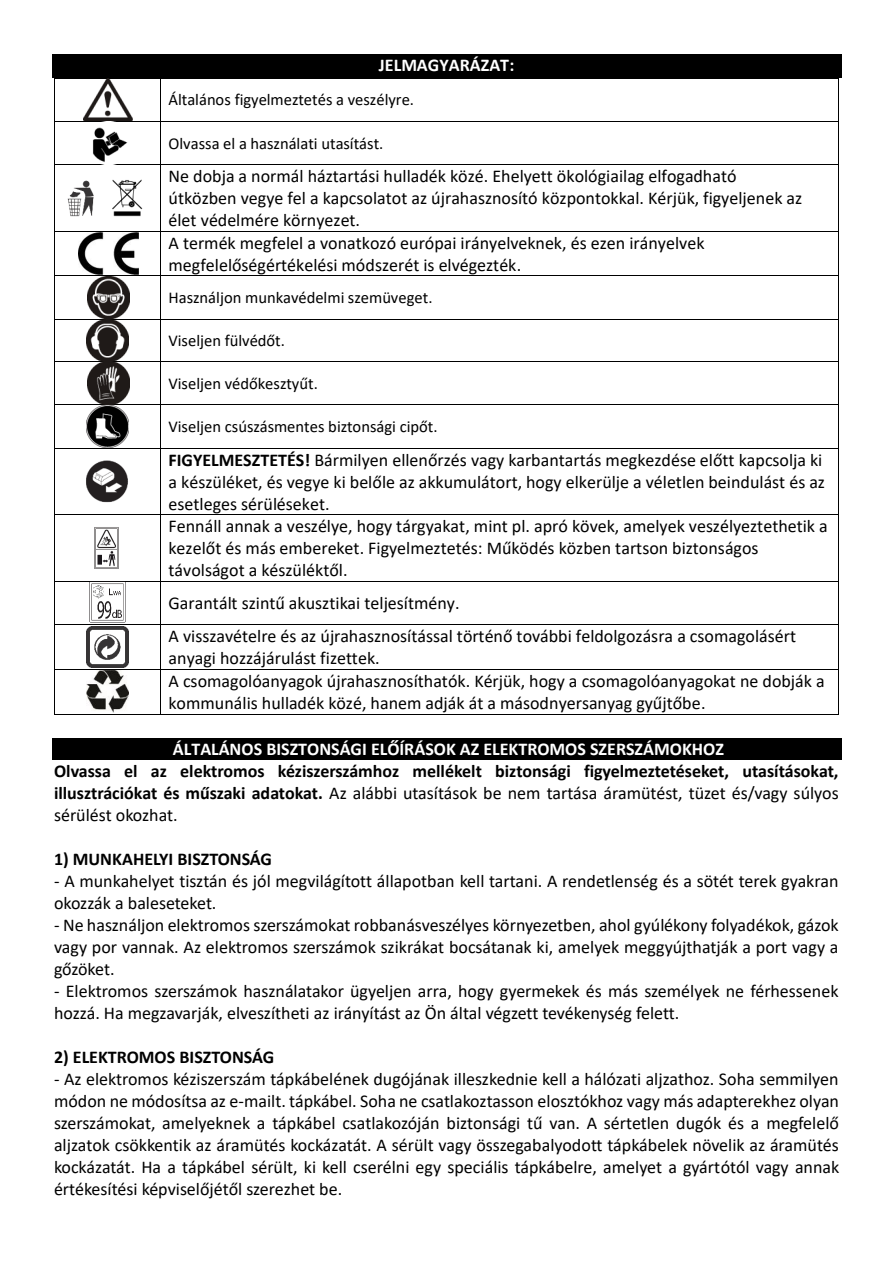
<style>
.page{position:relative;width:893px;height:1263px;background:#fff}
.page>*{position:absolute;margin:0;border:0;box-sizing:border-box;transform-origin:0 0}
.t1{font:18px/21.9px "Calibri";color:#000}
.t2{font:700 18px/21.9px "Calibri";color:#000;text-align:justify}
.t3{font:700 18px "Calibri";color:#fff}
.t4{font:16.5px "Calibri";color:#000}
.s1{font-weight:700}
.s2{font-weight:400}
</style>
<div class="page">
<div style="left:52px;top:54px;width:789px;height:24px;background:#000"></div>
<hr style="left:55px;top:78px;width:105px;height:1px;background:#000">
<hr style="left:161px;top:78px;width:677px;height:1px;background:#000">
<hr style="left:54px;top:78px;width:1px;height:43px;background:#000">
<hr style="left:160px;top:78px;width:1px;height:43px;background:#000">
<hr style="left:838px;top:78px;width:1px;height:43px;background:#000">
<hr style="left:55px;top:121px;width:105px;height:1px;background:#000">
<hr style="left:161px;top:121px;width:677px;height:1px;background:#000">
<hr style="left:54px;top:122px;width:1px;height:42px;background:#000">
<hr style="left:160px;top:122px;width:1px;height:42px;background:#000">
<hr style="left:838px;top:122px;width:1px;height:42px;background:#000">
<hr style="left:55px;top:164px;width:105px;height:1px;background:#000">
<hr style="left:161px;top:164px;width:677px;height:1px;background:#000">
<hr style="left:54px;top:165px;width:1px;height:66px;background:#000">
<hr style="left:160px;top:165px;width:1px;height:66px;background:#000">
<hr style="left:838px;top:165px;width:1px;height:66px;background:#000">
<hr style="left:55px;top:231px;width:105px;height:1px;background:#000">
<hr style="left:161px;top:231px;width:677px;height:1px;background:#000">
<hr style="left:54px;top:232px;width:1px;height:43px;background:#000">
<hr style="left:160px;top:232px;width:1px;height:43px;background:#000">
<hr style="left:838px;top:232px;width:1px;height:43px;background:#000">
<hr style="left:55px;top:275px;width:105px;height:1px;background:#000">
<hr style="left:161px;top:275px;width:677px;height:1px;background:#000">
<hr style="left:54px;top:276px;width:1px;height:43px;background:#000">
<hr style="left:160px;top:276px;width:1px;height:43px;background:#000">
<hr style="left:838px;top:276px;width:1px;height:43px;background:#000">
<hr style="left:55px;top:319px;width:105px;height:1px;background:#000">
<hr style="left:161px;top:319px;width:677px;height:1px;background:#000">
<hr style="left:54px;top:319px;width:1px;height:42px;background:#000">
<hr style="left:160px;top:319px;width:1px;height:42px;background:#000">
<hr style="left:838px;top:319px;width:1px;height:42px;background:#000">
<hr style="left:55px;top:361px;width:105px;height:1px;background:#000">
<hr style="left:161px;top:361px;width:677px;height:1px;background:#000">
<hr style="left:54px;top:362px;width:1px;height:43px;background:#000">
<hr style="left:160px;top:362px;width:1px;height:43px;background:#000">
<hr style="left:838px;top:362px;width:1px;height:43px;background:#000">
<hr style="left:55px;top:405px;width:105px;height:1px;background:#000">
<hr style="left:161px;top:405px;width:677px;height:1px;background:#000">
<hr style="left:54px;top:405px;width:1px;height:43px;background:#000">
<hr style="left:160px;top:405px;width:1px;height:43px;background:#000">
<hr style="left:838px;top:405px;width:1px;height:43px;background:#000">
<hr style="left:55px;top:448px;width:105px;height:1px;background:#000">
<hr style="left:161px;top:448px;width:677px;height:1px;background:#000">
<hr style="left:54px;top:448px;width:1px;height:66px;background:#000">
<hr style="left:160px;top:448px;width:1px;height:66px;background:#000">
<hr style="left:838px;top:448px;width:1px;height:66px;background:#000">
<hr style="left:55px;top:514px;width:105px;height:1px;background:#000">
<hr style="left:161px;top:514px;width:677px;height:1px;background:#000">
<hr style="left:54px;top:515px;width:1px;height:66px;background:#000">
<hr style="left:160px;top:515px;width:1px;height:66px;background:#000">
<hr style="left:838px;top:515px;width:1px;height:66px;background:#000">
<hr style="left:55px;top:581px;width:105px;height:1px;background:#000">
<hr style="left:161px;top:581px;width:677px;height:1px;background:#000">
<hr style="left:54px;top:582px;width:1px;height:42px;background:#000">
<hr style="left:160px;top:582px;width:1px;height:42px;background:#000">
<hr style="left:838px;top:582px;width:1px;height:42px;background:#000">
<hr style="left:55px;top:624px;width:105px;height:1px;background:#000">
<hr style="left:161px;top:624px;width:677px;height:1px;background:#000">
<hr style="left:54px;top:625px;width:1px;height:44px;background:#000">
<hr style="left:160px;top:625px;width:1px;height:44px;background:#000">
<hr style="left:838px;top:625px;width:1px;height:44px;background:#000">
<hr style="left:55px;top:669px;width:105px;height:1px;background:#000">
<hr style="left:161px;top:669px;width:677px;height:1px;background:#000">
<hr style="left:54px;top:670px;width:1px;height:44px;background:#000">
<hr style="left:55px;top:714px;width:105px;height:1px;background:#000">
<hr style="left:160px;top:670px;width:1px;height:44px;background:#000">
<hr style="left:161px;top:714px;width:677px;height:1px;background:#000">
<hr style="left:838px;top:670px;width:1px;height:44px;background:#000">
<div style="left:52px;top:738px;width:789px;height:22px;background:#000"></div>
<img style="left:84px;top:78px;width:48px;height:43px">
<img style="left:93px;top:127px;width:35px;height:35px">
<img style="left:67px;top:180px;width:27px;height:37px">
<img style="left:112px;top:179px;width:31px;height:38px">
<img style="left:78px;top:232px;width:61px;height:43px">
<img style="left:87px;top:276px;width:43px;height:43px">
<img style="left:86px;top:320px;width:42px;height:41px">
<img style="left:87px;top:362px;width:43px;height:42px">
<img style="left:86px;top:405px;width:42px;height:43px">
<img style="left:86px;top:460px;width:42px;height:42px">
<img style="left:94px;top:527px;width:25px;height:42px">
<img style="left:89px;top:582px;width:37px;height:41px">
<img style="left:86px;top:626px;width:42px;height:42px">
<img style="left:86px;top:671px;width:42px;height:41px">
<p class="t3" style="left:379px;top:58px;width:137px">JELMAGYARÁZAT:</p>
<p class="t4" style="left:169px;top:93px;width:247px">Általános figyelmeztetés a veszélyre.</p>
<p class="t4" style="left:169px;top:136px;width:216px">Olvassa el a használati utasítást.</p>
<p class="t1" style="left:169px;top:166px;width:635px">Ne dobja a normál háztartási hulladék közé. Ehelyett ökológiailag elfogadható útközben vegye fel a kapcsolatot az újrahasznosító központokkal. Kérjük, figyeljenek az élet védelmére környezet.<br>A termék megfelel a vonatkozó európai irányelveknek, és ezen irányelvek megfelelőségértékelési módszerét is elvégezték.</p>
<p class="t4" style="left:169px;top:291px;width:265px">Használjon munkavédelmi szemüveget.</p>
<p class="t4" style="left:169px;top:334px;width:118px">Viseljen fülvédőt.</p>
<p class="t4" style="left:169px;top:376px;width:151px">Viseljen védőkesztyűt.</p>
<p class="t4" style="left:169px;top:420px;width:271px">Viseljen csúszásmentes biztonsági cipőt.</p>
<p class="t1" style="left:169px;top:450px;width:661px"><span class="s1">FIGYELMESZTETÉS!</span> Bármilyen ellenőrzés vagy karbantartás megkezdése előtt kapcsolja ki a készüléket, és vegye ki belőle az akkumulátort, hogy elkerülje a véletlen beindulást és az esetleges sérüléseket.<br>Fennáll annak a veszélye, hogy tárgyakat, mint pl. apró kövek, amelyek veszélyeztethetik a kezelőt és más embereket. Figyelmeztetés: Működés közben tartson biztonságos távolságot a készüléktől.</p>
<p class="t1" style="left:169px;top:588px;width:629px;line-height:33.2px">Garantált szintű akusztikai teljesítmény.<br>A visszavételre és az újrahasznosítással történő további feldolgozásra a csomagolásért</p>
<p class="t1" style="left:169px;top:648px;width:658px;line-height:22.4px">anyagi hozzájárulást fizettek.<br>A csomagolóanyagok újrahasznosíthatók. Kérjük, hogy a csomagolóanyagokat ne dobják a kommunális hulladék közé, hanem adják át a másodnyersanyag gyűjtőbe.</p>
<p class="t3" style="left:173px;top:742px;width:553px">ÁLTALÁNOS BISZTONSÁGI ELŐÍRÁSOK AZ ELEKTROMOS SZERSZÁMOKHOZ</p>
<p class="t2" style="left:54px;top:762px;width:786px">Olvassa el az elektromos kéziszerszámhoz mellékelt biztonsági figyelmeztetéseket, utasításokat, illusztrációkat és műszaki adatokat. <span class="s2">Az alábbi utasítások be nem tartása áramütést, tüzet és/vagy súlyos sérülést okozhat.</span></p>
<p class="t2" style="left:54px;top:850px;width:220px">1) MUNKAHELYI BISZTONSÁG</p>
<p class="t1" style="left:54px;top:872px;width:786px">- A munkahelyet tisztán és jól megvilágított állapotban kell tartani. A rendetlenség és a sötét terek gyakran okozzák a baleseteket.</p>
<p class="t1" style="left:54px;top:916px;width:786px;text-align:justify">- Ne használjon elektromos szerszámokat robbanásveszélyes környezetben, ahol gyúlékony folyadékok, gázok vagy por vannak. Az elektromos szerszámok szikrákat bocsátanak ki, amelyek meggyújthatják a port vagy a gőzöket.</p>
<p class="t1" style="left:54px;top:982px;width:786px">- Elektromos szerszámok használatakor ügyeljen arra, hogy gyermekek és más személyek ne férhessenek hozzá. Ha megzavarják, elveszítheti az irányítást az Ön által végzett tevékenység felett.</p>
<p class="t2" style="left:54px;top:1047px;width:222px">2) ELEKTROMOS BISZTONSÁG</p>
<p class="t1" style="left:54px;top:1069px;width:787px;text-align:justify">- Az elektromos kéziszerszám tápkábelének dugójának illeszkednie kell a hálózati aljzathoz. Soha semmilyen módon ne módosítsa az e-mailt. tápkábel. Soha ne csatlakoztasson elosztókhoz vagy más adapterekhez olyan szerszámokat, amelyeknek a tápkábel csatlakozóján biztonsági tű van. A sértetlen dugók és a megfelelő aljzatok csökkentik az áramütés kockázatát. A sérült vagy összegabalyodott tápkábelek növelik az áramütés kockázatát. Ha a tápkábel sérült, ki kell cserélni egy speciális tápkábelre, amelyet a gyártótól vagy annak értékesítési képviselőjétől szerezhet be.</p>
</div>
